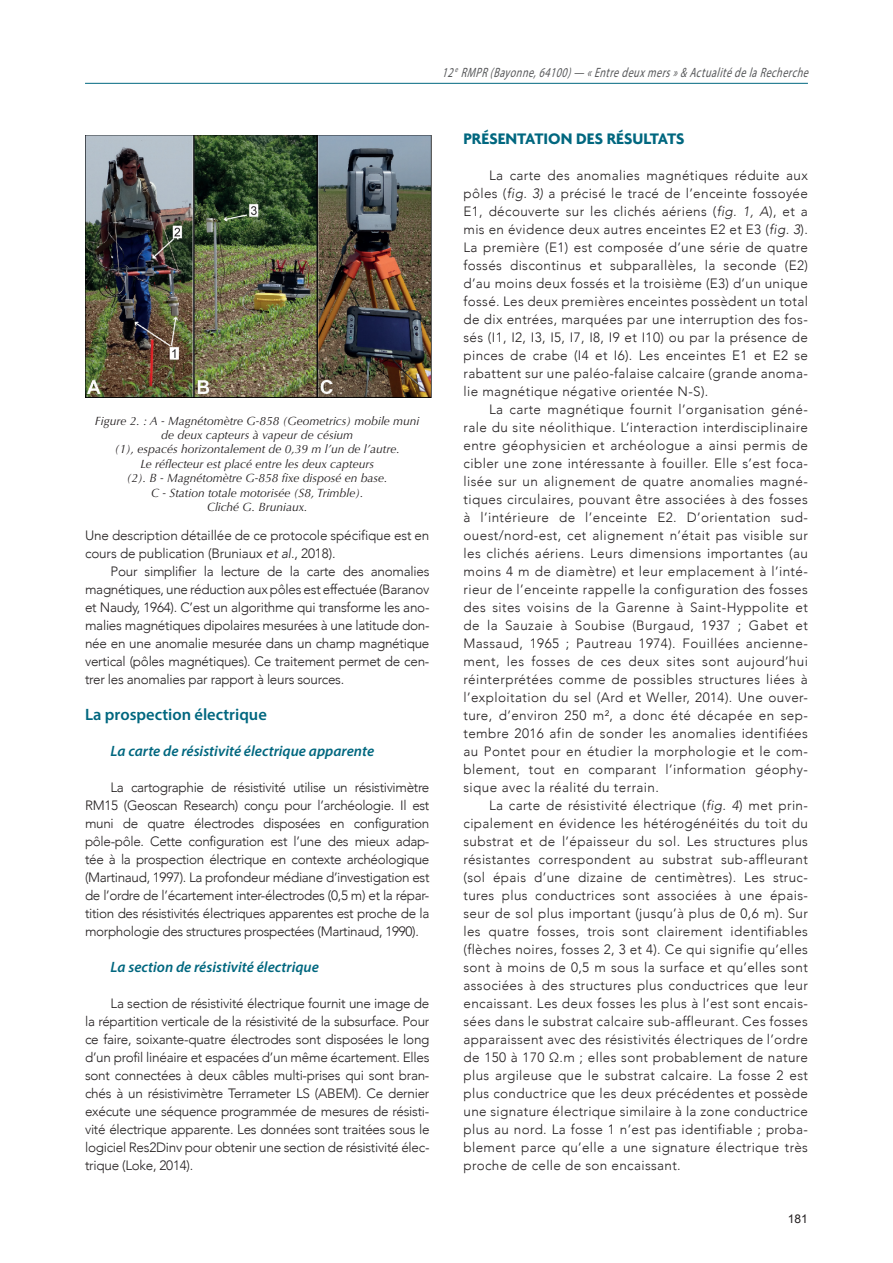
<style>
.page{position:relative;width:893px;height:1263px;background:#fff}
.page>*{position:absolute;margin:0;border:0;box-sizing:border-box;transform-origin:0 0}
.t1{font:700 16.5px "Agenda";color:#01677f}
.t2{font:600 16.5px "Myriad Pro";color:#01677f}
.t3{font:italic 600 15px "Myriad Pro";color:#01677f}
.t4{font:300 13.5px/18px "Avenir";letter-spacing:-.01em;color:#231f20;text-align:justify}
.t5{font:italic 13.5px "Myriad Pro";color:#57585a;scale:.75 1}
.t6{font:italic 12px/14.4px "Optima";color:#231f20;text-align:center}
.t7{font:12px "Arial";color:#231f20}
.s1{font-style:italic}
</style>
<div class="page">
<hr style="left:85px;top:83px;width:723px;height:1px;background:#01677f">
<img style="left:85px;top:135px;width:347px;height:262px">
<p class="t5" style="left:442px;top:64px;width:495px">12<sup>e</sup> RMPR(Bayonne,64100)— «Entredeuxmers»&amp;ActualitédelaRecherche</p>
<p class="t6" style="left:95px;top:413px;width:326px">Figure 2. : A - Magnétomètre G-858 (Geometrics) mobile muni de deux capteurs à vapeur de césium<br>(1), espacés horizontalement de 0,39 m l’un de l’autre.<br>Le réflecteur est placé entre les deux capteurs<br>(2). B - Magnétomètre G-858 fixe disposé en base.<br>C - Station totale motorisée (S8, Trimble).<br>Cliché G. Bruniaux.</p>
<p class="t4" style="left:85px;top:526px;width:346px">Une description détaillée de ce protocole spécifique est en cours de publication (Bruniaux <span class="s1">et al</span>., 2018).</p>
<p class="t4" style="left:85px;top:562px;width:346px;text-indent:26px">Pour simplifier la lecture de la carte des anomalies magnétiques, une réduction aux pôles est effectuée (Baranov et Naudy, 1964). C’est un algorithme qui transforme les ano&shy;malies magnétiques dipolaires mesurées à une latitude don&shy;née en une anomalie mesurée dans un champ magnétique vertical (pôles magnétiques). Ce traitement permet de cen&shy;trer les anomalies par rapport à leurs sources.</p>
<p class="t2" style="left:85px;top:704px;width:183px">La prospection électrique</p>
<p class="t3" style="left:111px;top:741px;width:265px">La carte de résistivité électrique apparente</p>
<p class="t4" style="left:85px;top:778px;width:346px;text-indent:26px">La cartographie de résistivité utilise un résistivimètre RM15 (Geoscan Research) conçu pour l’archéologie. Il est muni de quatre électrodes disposées en configuration pôle-pôle. Cette configuration est l’une des mieux adap&shy;tée à la prospection électrique en contexte archéologique (Martinaud, 1997). La profondeur médiane d’investigation est de l’ordre de l’écartement inter-électrodes (0,5 m) et la répar&shy;tition des résistivités électriques apparentes est proche de la morphologie des structures prospectées (Martinaud, 1990).</p>
<p class="t3" style="left:111px;top:957px;width:210px">La section de résistivité électrique</p>
<p class="t4" style="left:85px;top:994px;width:346px;text-indent:26px">La section de résistivité électrique fournit une image de la répartition verticale de la résistivité de la subsurface. Pour ce faire, soixante-quatre électrodes sont disposées le long d’un profil linéaire et espacées d’un même écartement. Elles sont connectées à deux câbles multi-prises qui sont bran&shy;chés à un résistivimètre Terrameter LS (ABEM). Ce dernier exécute une séquence programmée de mesures de résisti&shy;vité électrique apparente. Les données sont traitées sous le logiciel Res2Dinv pour obtenir une section de résistivité élec&shy;trique (Loke, 2014).</p>
<p class="t1" style="left:463px;top:129px;width:223px">PRÉSENTATION DES RÉSULTATS</p>
<p class="t4" style="left:463px;top:166px;width:346px;text-indent:26px">La carte des anomalies magnétiques réduite aux pôles (<span class="s1">fig. 3)</span> a précisé le tracé de l’enceinte fossoyée E1, découverte sur les clichés aériens (<span class="s1">fig. 1, A</span>), et a mis en évidence deux autres enceintes E2 et E3 (<span class="s1">fig. 3</span>).<br>La première (E1) est composée d’une série de quatre fossés discontinus et subparallèles, la seconde (E2) d’au moins deux fossés et la troisième (E3) d’un unique fossé. Les deux premières enceintes possèdent un total de dix entrées, marquées par une interruption des fos&shy;sés (I1, I2, I3, I5, I7, I8, I9 et I10) ou par la présence de pinces de crabe (I4 et I6). Les enceintes E1 et E2 se rabattent sur une paléo-falaise calcaire (grande anoma&shy;lie magnétique négative orientée N-S).</p>
<p class="t4" style="left:463px;top:400px;width:346px;text-indent:26px">La carte magnétique fournit l’organisation géné&shy;rale du site néolithique. L’interaction interdisciplinaire entre géophysicien et archéologue a ainsi permis de cibler une zone intéressante à fouiller. Elle s’est foca&shy;lisée sur un alignement de quatre anomalies magné&shy;tiques circulaires, pouvant être associées à des fosses à l’intérieure de l’enceinte E2. D’orientation sud&shy;ouest/nord-est, cet alignement n’était pas visible sur les clichés aériens. Leurs dimensions importantes (au moins 4 m de diamètre) et leur emplacement à l’inté&shy;rieur de l’enceinte rappelle la configuration des fosses des sites voisins de la Garenne à Saint-Hyppolite et de la Sauzaie à Soubise (Burgaud, 1937 ; Gabet et Massaud, 1965 ; Pautreau 1974). Fouillées ancienne&shy;ment, les fosses de ces deux sites sont aujourd’hui réinterprétées comme de possibles structures liées à l’exploitation du sel (Ard et Weller, 2014). Une ouver&shy;ture, d’environ 250 m², a donc été décapée en sep&shy;tembre 2016 afin de sonder les anomalies identifiées au Pontet pour en étudier la morphologie et le com&shy;blement, tout en comparant l’information géophy&shy;sique avec la réalité du terrain.</p>
<p class="t4" style="left:463px;top:796px;width:346px;text-indent:26px">La carte de résistivité électrique (<span class="s1">fig. 4</span>) met prin&shy;cipalement en évidence les hétérogénéités du toit du substrat et de l’épaisseur du sol. Les structures plus résistantes correspondent au substrat sub-affleurant (sol épais d’une dizaine de centimètres). Les struc&shy;tures plus conductrices sont associées à une épais&shy;seur de sol plus important (jusqu’à plus de 0,6 m). Sur les quatre fosses, trois sont clairement identifiables (flèches noires, fosses 2, 3 et 4). Ce qui signifie qu’elles sont à moins de 0,5 m sous la surface et qu’elles sont associées à des structures plus conductrices que leur encaissant. Les deux fosses les plus à l’est sont encais&shy;sées dans le substrat calcaire sub-affleurant. Ces fosses apparaissent avec des résistivités électriques de l’ordre de 150 à 170 Ω.m ; elles sont probablement de nature plus argileuse que le substrat calcaire. La fosse 2 est plus conductrice que les deux précédentes et possède une signature électrique similaire à la zone conductrice plus au nord. La fosse 1 n’est pas identifiable ; proba&shy;blement parce qu’elle a une signature électrique très proche de celle de son encaissant.</p>
<p class="t7" style="left:788px;top:1210px;width:22px">181</p>
</div>
